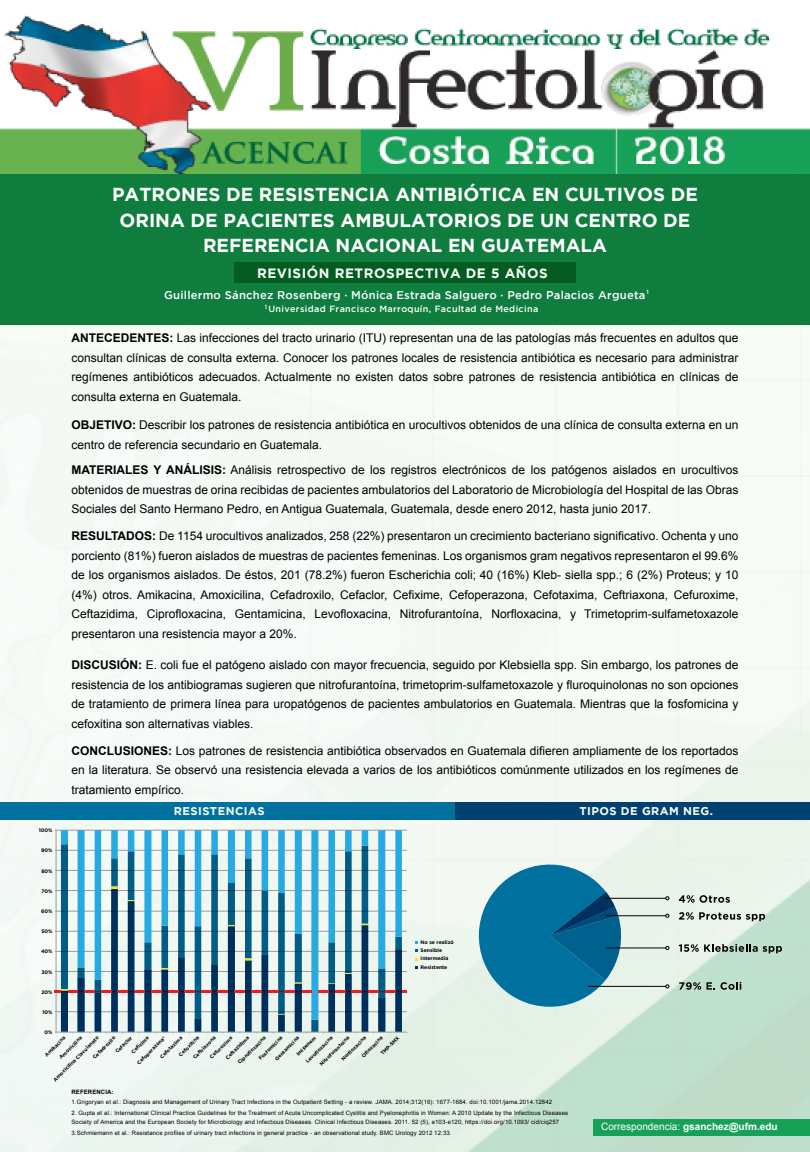
<style>
.page{position:relative;width:810px;height:1152px;background:#fff}
.page>*{position:absolute;margin:0;border:0;box-sizing:border-box;transform-origin:0 0}
.t1{font:700 18.75px/25.5px "Gotham";color:#fff;text-align:center}
.t2{font:700 13.5px "Gotham";letter-spacing:.04em;color:#f8fcf7}
.t3{font:12px/19.5px "Arial";color:#000;text-align:justify}
.t4{font:500 11.25px "Gotham";letter-spacing:.02em;color:#fff}
.t5{font:700 11.25px "Gotham";letter-spacing:.04em;color:#f8fcf7}
.t6{font:10.05px "Arial";color:#fff}
.t7{font:500 9px "Gotham";letter-spacing:.04em;color:#fff}
.t8{font:6px/8.1px "Arial";letter-spacing:.02em;color:#000}
.t9{font:700 6px "Arial";letter-spacing:.02em;color:#000}
.t10{font:500 6px "Gotham";color:#fff}
.t11{font:700 5.03px/8.5px "Gotham";color:#000}
.s1{font-weight:700}
</style>
<div class="page">
<img style="left:0;top:15px;width:810px;height:1137px">
<hr style="left:56px;top:1011px;width:351px;height:1px;background:#9b9b9b">
<hr style="left:56px;top:971px;width:351px;height:1px;background:#9b9b9b">
<hr style="left:56px;top:951px;width:351px;height:1px;background:#9b9b9b">
<hr style="left:56px;top:931px;width:351px;height:1px;background:#9b9b9b">
<hr style="left:56px;top:911px;width:351px;height:1px;background:#9b9b9b">
<hr style="left:56px;top:890px;width:351px;height:1px;background:#9b9b9b">
<hr style="left:56px;top:870px;width:351px;height:1px;background:#9b9b9b">
<hr style="left:56px;top:850px;width:351px;height:1px;background:#9b9b9b">
<hr style="left:56px;top:830px;width:351px;height:1px;background:#9b9b9b">
<svg style="left:61px;top:1020px;width:341px;height:12px"></svg>
<svg style="left:61px;top:830px;width:341px;height:190px"></svg>
<hr style="left:56px;top:830px;width:1px;height:202px;background:#9b9b9b">
<hr style="left:56px;top:1032px;width:351px;height:1px;background:#9b9b9b">
<svg style="left:55px;top:990px;width:6px;height:3px"></svg>
<svg style="left:368px;top:990px;width:10px;height:3px"></svg>
<svg style="left:385px;top:990px;width:10px;height:3px"></svg>
<svg style="left:402px;top:990px;width:5px;height:3px"></svg>
<svg style="left:61px;top:887px;width:307px;height:128px"></svg>
<div style="left:0;top:174px;width:810px;height:150px;background:#0e7d3e"></div>
<div style="left:593px;top:1119px;width:217px;height:17px;background:#17a158"></div>
<div style="left:234px;top:262px;width:342px;height:21px;background:#045c21"></div>
<div style="left:0;top:802px;width:810px;height:18px;background:#00719e"></div>
<div style="left:455px;top:802px;width:355px;height:18px;background:#004170"></div>
<svg style="left:470px;top:855px;width:155px;height:161px"></svg>
<svg style="left:679px;top:895px;width:51px;height:8px"></svg>
<svg style="left:679px;top:912px;width:86px;height:9px"></svg>
<svg style="left:679px;top:944px;width:103px;height:9px"></svg>
<svg style="left:679px;top:982px;width:62px;height:8px"></svg>
<hr style="left:606px;top:898px;width:60px;height:1px;background:#000">
<hr style="left:606px;top:915px;width:60px;height:1px;background:#000">
<hr style="left:606px;top:948px;width:60px;height:1px;background:#000">
<hr style="left:588px;top:986px;width:78px;height:1px;background:#000">
<svg style="left:665px;top:896px;width:4px;height:4px"></svg>
<svg style="left:665px;top:914px;width:4px;height:4px"></svg>
<svg style="left:665px;top:946px;width:4px;height:4px"></svg>
<svg style="left:665px;top:984px;width:4px;height:4px"></svg>
<h1 class="t1" style="left:112px;top:181px;width:587px">PATRONES DE RESISTENCIA ANTIBIÓTICA EN CULTIVOS DE<br>ORINA DE PACIENTES AMBULATORIOS DE UN CENTRO DE<br>REFERENCIA NACIONAL EN GUATEMALA</h1>
<p class="t2" style="left:257px;top:265px;width:292px">REVISIÓN RETROSPECTIVA DE 5 AÑOS</p>
<p class="t10" style="left:646px;top:288px;width:4px">1</p>
<p class="t4" style="left:164px;top:289px;width:483px">Guillermo Sánchez Rosenberg · Mónica Estrada Salguero · Pedro Palacios Argueta</p>
<p class="t7" style="left:268px;top:304px;width:271px">Universidad Francisco Marroquín, Facultad de Medicina</p>
<p class="t10" style="left:265px;top:303px;width:4px">1</p>
<p class="t3" style="left:71px;top:328px;width:669px"><span class="s1">ANTECEDENTES:</span> Las infecciones del tracto urinario (ITU) representan una de las patologías más frecuentes en adultos que consultan clínicas de consulta externa. Conocer los patrones locales de resistencia antibiótica es necesario para administrar regímenes antibióticos adecuados. Actualmente no existen datos sobre patrones de resistencia antibiótica en clínicas de consulta externa en Guatemala.</p>
<p class="t3" style="left:71px;top:415px;width:669px"><span class="s1">OBJETIVO:</span> Describir los patrones de resistencia antibiótica en urocultivos obtenidos de una clínica de consulta externa en un centro de referencia secundario en Guatemala.</p>
<p class="t3" style="left:71px;top:460px;width:669px"><span class="s1">MATERIALES Y ANÁLISIS:</span> Análisis retrospectivo de los registros electrónicos de los patógenos aislados en urocultivos obtenidos de muestras de orina recibidas de pacientes ambulatorios del Laboratorio de Microbiología del Hospital de las Obras Sociales del Santo Hermano Pedro, en Antigua Guatemala, Guatemala, desde enero 2012, hasta junio 2017.</p>
<p class="t3" style="left:71px;top:526px;width:669px"><span class="s1">RESULTADOS:</span> De 1154 urocultivos analizados, 258 (22%) presentaron un crecimiento bacteriano significativo. Ochenta y uno porciento (81%) fueron aislados de muestras de pacientes femeninas. Los organismos gram negativos representaron el 99.6% de los organismos aislados. De éstos, 201 (78.2%) fueron Escherichia coli; 40 (16%) Kleb- siella spp.; 6 (2%) Proteus; y 10 (4%) otros. Amikacina, Amoxicilina, Cefadroxilo, Cefaclor, Cefixime, Cefoperazona, Cefotaxima, Ceftriaxona, Cefuroxime, Ceftazidima, Ciprofloxacina, Gentamicina, Levofloxacina, Nitrofurantoína, Norfloxacina, y Trimetoprim-sulfametoxazole presentaron una resistencia mayor a 20%.</p>
<p class="t3" style="left:71px;top:655px;width:669px"><span class="s1">DISCUSIÓN:</span> E. coli fue el patógeno aislado con mayor frecuencia, seguido por Klebsiella spp. Sin embargo, los patrones de resistencia de los antibiogramas sugieren que nitrofurantoína, trimetoprim-sulfametoxazole y fluroquinolonas no son opciones de tratamiento de primera línea para uropatógenos de pacientes ambulatorios en Guatemala. Mientras que la fosfomicina y cefoxitina son alternativas viables.</p>
<p class="t3" style="left:71px;top:741px;width:669px"><span class="s1">CONCLUSIONES:</span> Los patrones de resistencia antibiótica observados en Guatemala difieren ampliamente de los reportados en la literatura. Se observó una resistencia elevada a varios de los antibióticos comúnmente utilizados en los regímenes de tratamiento empírico.</p>
<p class="t11" style="left:39px;top:826px;width:15px">100%</p>
<p class="t11" style="left:41px;top:846px;width:13px">90%</p>
<p class="t11" style="left:41px;top:866px;width:13px">80%</p>
<p class="t11" style="left:42px;top:887px;width:13px">70%</p>
<p class="t11" style="left:41px;top:907px;width:13px">60%</p>
<p class="t11" style="left:41px;top:927px;width:13px">50%</p>
<p class="t11" style="left:41px;top:947px;width:13px">40%</p>
<p class="t11" style="left:41px;top:967px;width:13px">30%</p>
<p class="t11" style="left:41px;top:988px;width:13px">20%</p>
<p class="t11" style="left:42px;top:1008px;width:12px">10%</p>
<p class="t5" style="left:174px;top:804px;width:92px">RESISTENCIAS</p>
<p class="t5" style="left:580px;top:804px;width:135px">TIPOS DE GRAM NEG.</p>
<p class="t11" style="left:421px;top:937px;width:35px">No se realizó<br>Sensible<br>Intermedia<br>Resistente</p>
<p class="t11" style="left:45px;top:1028px;width:9px">0%</p>
<p class="t11" style="left:378px;top:1051px;width:26px;rotate:-45deg">TMP-SMX</p>
<p class="t11" style="left:135px;top:1061px;width:40px;rotate:-45deg">Cefoperazona*</p>
<p class="t11" style="left:91px;top:1055px;width:31px;rotate:-45deg">Cefadroxilo</p>
<p class="t11" style="left:113px;top:1049px;width:23px;rotate:-45deg">Cefaclor</p>
<p class="t11" style="left:129px;top:1050px;width:24px;rotate:-45deg">Cefi xime</p>
<p class="t11" style="left:51px;top:1078px;width:63px;rotate:-45deg">Amoxicilina Clavulanato</p>
<p class="t11" style="left:208px;top:1055px;width:31px;rotate:-45deg">Cefuroxime</p>
<p class="t11" style="left:339px;top:1057px;width:34px;rotate:-45deg">Norfloxacina</p>
<p class="t11" style="left:236px;top:1060px;width:39px;rotate:-45deg">Ciprofloxacina</p>
<p class="t11" style="left:359px;top:1053px;width:29px;rotate:-45deg">Ofloxacina</p>
<p class="t11" style="left:303px;top:1059px;width:37px;rotate:-45deg">Levofloxacina</p>
<p class="t11" style="left:294px;top:1052px;width:27px;rotate:-45deg">Imipenem</p>
<p class="t11" style="left:223px;top:1056px;width:32px;rotate:-45deg">Ceftazidima</p>
<p class="t11" style="left:318px;top:1062px;width:41px;rotate:-45deg">Nitrofurantoína</p>
<p class="t11" style="left:57px;top:1055px;width:32px;rotate:-45deg">Amoxicilina</p>
<p class="t11" style="left:273px;top:1056px;width:34px;rotate:-45deg">Gentamicina</p>
<p class="t11" style="left:177px;top:1052px;width:28px;rotate:-45deg">Cefoxitina</p>
<p class="t11" style="left:191px;top:1055px;width:31px;rotate:-45deg">Ceftriaxona</p>
<p class="t11" style="left:158px;top:1055px;width:31px;rotate:-45deg">Cefotaxima</p>
<p class="t11" style="left:43px;top:1053px;width:28px;rotate:-45deg">Amikacina</p>
<p class="t11" style="left:257px;top:1056px;width:33px;rotate:-45deg">Fosfomicina</p>
<p class="t9" style="left:71px;top:1088px;width:44px">REFERENCIA:</p>
<p class="t8" style="left:71px;top:1098px;width:482px">1.Grigoryan et al.: Diagnosis and Management of Urinary Tract Infections in the Outpatient Setting - a review. JAMA. 2014;312(16): 1677-1684. doi:10.1001/jama.2014.12842</p>
<p class="t8" style="left:71px;top:1109px;width:498px">2. Gupta et al.: International Clinical Practice Guidelines for the Treatment of Acute Uncomplicated Cystitis and Pyelonephritis in Women: A 2010 Update by the Infectious Diseases<br>Society of America and the European Society for Microbiology and Infectious Diseases. Clinical Infectious Diseases. 2011. 52 (5), e103-e120, https://doi.org/10.1093/ cid/ciq257</p>
<p class="t8" style="left:71px;top:1129px;width:382px">3.Schmiemann et al.: Resistance profiles of urinary tract infections in general practice - an observational study. BMC Urology 2012 12:33.</p>
<p class="t6" style="left:601px;top:1120px;width:178px">Correspondencia: <span class="s1">gsanchez@ufm.edu</span></p>
</div>
